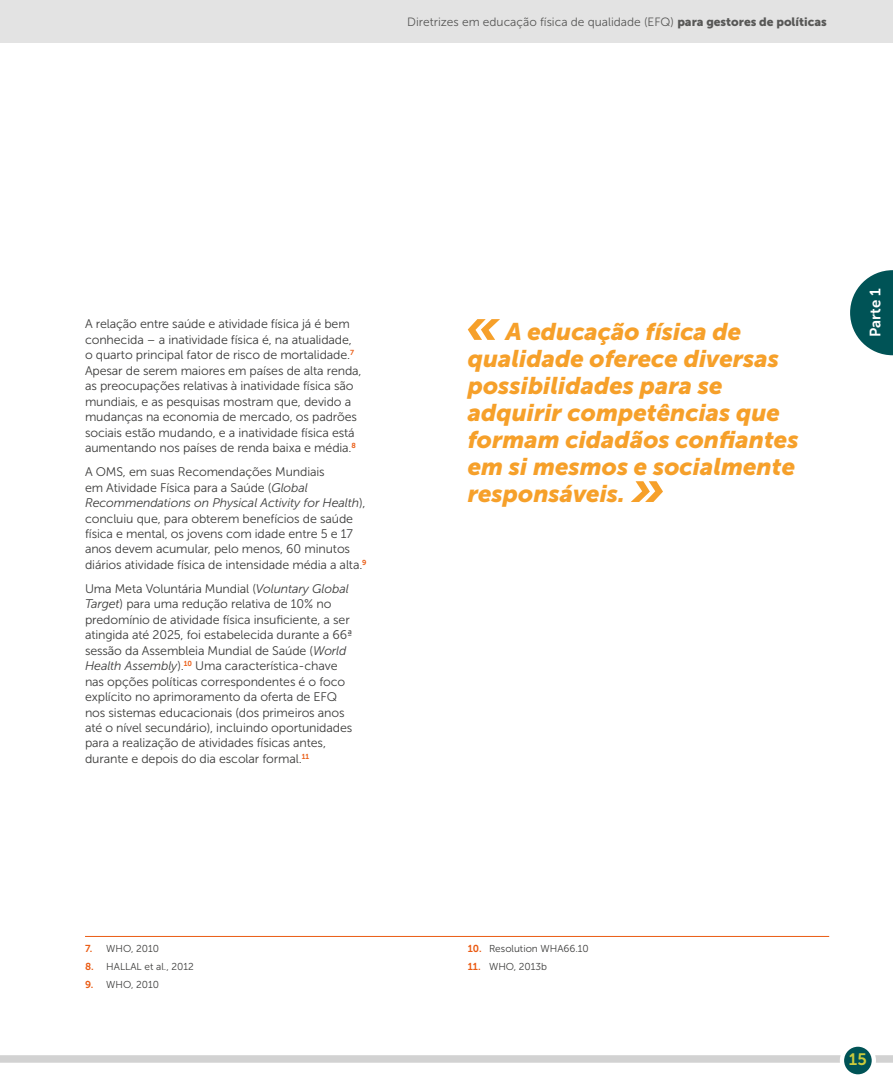
<style>
.page{position:relative;width:893px;height:1085px;background:#fff}
.page>*{position:absolute;margin:0;border:0;box-sizing:border-box;transform-origin:0 0}
.t1{font:italic 24px/27px "Museo Sans 900";color:#f6a02a}
.t2{font:16.5px "Museo Sans 700";color:#cbcb3c}
.t3{font:15px "Museo Sans 700";color:#fff}
.t4{font:12.45px/15.5px "Museo Sans 300";letter-spacing:-.01em;color:#3c3c3b}
.t5{font:12px "Museo Sans 300";color:#575756}
.t6{font:12px "Museo Sans 900";color:#575756}
.t7{font:10.05px "Museo Sans 300";color:#3c3c3b}
.s1{font-family:"Museo Sans 900"}
.s2{font-style:italic}
.s3{font-family:"Museo Sans 700";color:#ea5b13}
</style>
<div class="page">
<div style="left:0;top:1054px;width:893px;height:8px;background:#d2d2d2"></div>
<svg style="left:842px;top:1044px;width:32px;height:32px"></svg>
<div style="left:840px;top:1042px;width:36px;height:36px;border:4px solid #fff;border-radius:50%"></div>
<div style="left:0;top:0;width:893px;height:43px;background:#e3e3e3"></div>
<hr style="left:85px;top:935px;width:744px;height:1px;background:#ea5b13">
<svg style="left:468px;top:319px;width:32px;height:21px"></svg>
<svg style="left:631px;top:481px;width:32px;height:21px"></svg>
<svg style="left:850px;top:270px;width:43px;height:85px"></svg>
<p class="t5" style="left:407px;top:15px;width:421px">Diretrizes em educação física de qualidade (EFQ) <span class="s1">para gestores de políticas</span></p>
<p class="t5" style="left:478px;top:15px;width:254px">Quality Physical Education (QP ) <span class="s1">Guidelines f</span></p>
<p class="t6" style="left:746px;top:15px;width:85px">Policy-Makers</p>
<p class="t4" style="left:85px;top:316px;width:278px">A relação entre saúde e atividade física já é bem conhecida – a inatividade física é, na atualidade, o quarto principal fator de risco de mortalidade.<sup>7<br></sup>Apesar de serem maiores em países de alta renda, as preocupações relativas à inatividade física são mundiais, e as pesquisas mostram que, devido a mudanças na economia de mercado, os padrões sociais estão mudando, e a inatividade física está aumentando nos países de renda baixa e média.<sup>8</sup></p>
<p class="t4" style="left:85px;top:464px;width:283px">A OMS, em suas Recomendações Mundiais<br>em Atividade Física para a Saúde (<span class="s2">Global Recommendations on Physical Activity for Health</span>), concluiu que, para obterem benefícios de saúde física e mental, os jovens com idade entre 5 e 17 anos devem acumular, pelo menos, 60 minutos diários atividade física de intensidade média a alta.<sup>9</sup></p>
<p class="t4" style="left:85px;top:581px;width:269px">Uma Meta Voluntária Mundial (<span class="s2">Voluntary Global Target</span>) para uma redução relativa de 10% no predomínio de atividade física insuficiente, a ser atingida até 2025, foi estabelecida durante a 66ª sessão da Assembleia Mundial de Saúde (<span class="s2">World Health Assembly</span>).<sup>10</sup> Uma característica-chave nas opções políticas correspondentes é o foco explícito no aprimoramento da oferta de EFQ nos sistemas educacionais (dos primeiros anos até o nível secundário), incluindo oportunidades para a realização de atividades físicas antes, durante e depois do dia escolar formal.<sup>11</sup></p>
<p class="t7" style="left:85px;top:943px;width:76px"><span class="s3">7.</span> WHO, 2010</p>
<p class="t7" style="left:85px;top:961px;width:110px"><span class="s3">8.</span> HALLAL et al., 2012</p>
<p class="t7" style="left:85px;top:978px;width:76px"><span class="s3">9.</span> WHO, 2010</p>
<h1 class="t1" style="left:468px;top:318px;width:332px;text-indent:38px">A educação física de qualidade oferece diversas possibilidades para se adquirir competências que formam cidadãos confiantes em si mesmos e socialmente responsáveis.</h1>
<p class="t3" style="left:867px;top:337px;width:50px;rotate:-90deg">Parte 1</p>
<p class="t7" style="left:468px;top:943px;width:123px"><span class="s3">10.</span> Resolution WHA66.10</p>
<p class="t7" style="left:468px;top:961px;width:81px"><span class="s3">11.</span> WHO, 2013b</p>
<h2 class="t2" style="left:849px;top:1050px;width:19px">15</h2>
</div>
